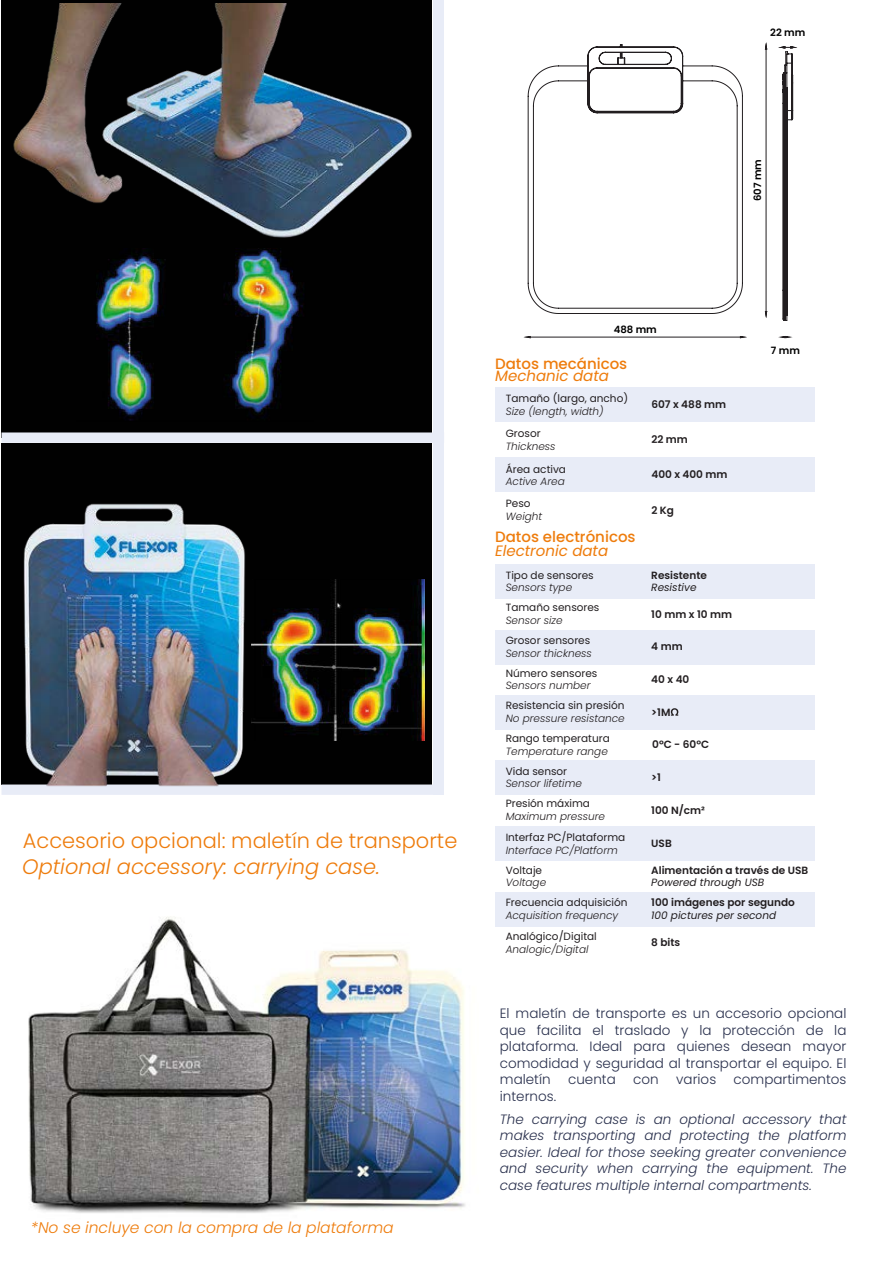
<style>
.page{position:relative;width:893px;height:1263px;background:#fff}
.page>*{position:absolute;margin:0;border:0;box-sizing:border-box;transform-origin:0 0}
.t1{font:300 21px "Poppins";color:#ee7c0c}
.t2{font:italic 300 21px "Poppins";color:#ee7c0c}
.t3{font:italic 300 15.45px "Poppins";color:#ee7c0c}
.t4{font:500 15px "Poppins";color:#ee7c0c}
.t5{font:italic 15px "Poppins";color:#ee7c0c}
.t6{font:300 13.5px/16.5px "Poppins";color:#29304d;text-align:justify}
.t7{font:italic 300 13.5px/16.5px "Poppins";color:#29304d;text-align:justify}
.t8{font:10.5px "Poppins";color:#221e20}
.t9{font:italic 300 10.5px "Poppins";color:#221e20}
.t10{font:600 10.5px "Poppins";color:#221e20}
.t11{font:italic 10.5px "Poppins";color:#221e20}
.t12{font:600 10.05px "Poppins";color:#000}
</style>
<div class="page">
<div style="left:2px;top:0;width:430px;height:437px;background:#010101"></div>
<div style="left:2px;top:444px;width:430px;height:341px;background:#010101"></div>
<img style="left:96px;top:248px;width:208px;height:173px">
<img style="left:253px;top:579px;width:172px;height:161px">
<div style="left:434px;top:0;width:10px;height:795px;background:#e8ecf7"></div>
<div style="left:1px;top:432px;width:443px;height:11px;background:#e8ecf7"></div>
<div style="left:1px;top:784px;width:433px;height:11px;background:#e8ecf7"></div>
<img style="left:15px;top:503px;width:238px;height:284px">
<img style="left:13px;top:3px;width:399px;height:235px">
<hr style="left:528px;top:337px;width:214px;height:1px;background:#221e20">
<svg style="left:764px;top:45px;width:4px;height:270px"></svg>
<svg style="left:527px;top:44px;width:216px;height:270px"></svg>
<svg style="left:781px;top:46px;width:13px;height:275px"></svg>
<svg style="left:778px;top:336px;width:15px;height:3px"></svg>
<div style="left:495px;top:388px;width:320px;height:34px;background:#e8ecf7"></div>
<div style="left:495px;top:458px;width:320px;height:34px;background:#e8ecf7"></div>
<div style="left:495px;top:564px;width:319px;height:35px;background:#e8ecf7"></div>
<div style="left:495px;top:630px;width:319px;height:34px;background:#e8ecf7"></div>
<div style="left:495px;top:695px;width:319px;height:34px;background:#e8ecf7"></div>
<div style="left:495px;top:761px;width:319px;height:34px;background:#e8ecf7"></div>
<div style="left:495px;top:827px;width:319px;height:34px;background:#e8ecf7"></div>
<div style="left:495px;top:892px;width:319px;height:34px;background:#e8ecf7"></div>
<svg style="left:671px;top:708px;width:7px;height:8px"></svg>
<img style="left:28px;top:917px;width:437px;height:296px">
<p class="t12" style="left:770px;top:27px;width:37px">22 mm</p>
<p class="t12" style="left:752px;top:201px;width:44px;rotate:-90deg">607 mm</p>
<h1 class="t1" style="left:23px;top:829px;width:436px">Accesorio opcional: maletín de transporte</h1>
<h1 class="t2" style="left:22px;top:855px;width:359px">Optional accessory: carrying case.</h1>
<h2 class="t3" style="left:31px;top:1218px;width:364px">*No se incluye con la compra de la plataforma</h2>
<p class="t12" style="left:614px;top:324px;width:45px">488 mm</p>
<h3 class="t4" style="left:495px;top:355px;width:134px">Datos mecánicos</h3>
<h3 class="t5" style="left:495px;top:367px;width:115px">Mechanic data</h3>
<p class="t8" style="left:506px;top:392px;width:124px">Tamaño (largo, ancho)</p>
<p class="t9" style="left:506px;top:405px;width:99px">Size (length, width)</p>
<p class="t8" style="left:506px;top:427px;width:36px">Grosor</p>
<p class="t9" style="left:506px;top:440px;width:51px">Thickness</p>
<p class="t8" style="left:506px;top:463px;width:62px">Área activa</p>
<p class="t9" style="left:506px;top:475px;width:61px">Active Area</p>
<p class="t8" style="left:506px;top:498px;width:26px">Peso</p>
<p class="t9" style="left:506px;top:510px;width:38px">Weight</p>
<h3 class="t4" style="left:495px;top:528px;width:142px">Datos electrónicos</h3>
<h3 class="t5" style="left:495px;top:542px;width:115px">Electronic data</h3>
<p class="t8" style="left:506px;top:569px;width:90px">Tipo de sensores</p>
<p class="t9" style="left:506px;top:582px;width:68px">Sensors type</p>
<p class="t8" style="left:506px;top:602px;width:95px">Tamaño sensores</p>
<p class="t9" style="left:506px;top:614px;width:59px">Sensor size</p>
<p class="t8" style="left:506px;top:634px;width:86px">Grosor sensores</p>
<p class="t9" style="left:506px;top:647px;width:88px">Sensor thickness</p>
<p class="t8" style="left:506px;top:667px;width:93px">Número sensores</p>
<p class="t9" style="left:506px;top:680px;width:86px">Sensors number</p>
<p class="t8" style="left:506px;top:700px;width:120px">Resistencia sin presión</p>
<p class="t9" style="left:506px;top:712px;width:121px">No pressure resistance</p>
<p class="t8" style="left:506px;top:732px;width:106px">Rango temperatura</p>
<p class="t9" style="left:506px;top:745px;width:104px">Temperature range</p>
<p class="t8" style="left:506px;top:765px;width:63px">Vida sensor</p>
<p class="t9" style="left:506px;top:778px;width:78px">Sensor lifetime</p>
<p class="t8" style="left:506px;top:798px;width:86px">Presión máxima</p>
<p class="t9" style="left:506px;top:810px;width:101px">Maximum pressure</p>
<p class="t8" style="left:506px;top:831px;width:121px">Interfaz PC/Plataforma</p>
<p class="t9" style="left:506px;top:844px;width:114px">Interface PC/Platform</p>
<p class="t10" style="left:651px;top:398px;width:76px">607 x 488 mm</p>
<p class="t10" style="left:651px;top:433px;width:38px">22 mm</p>
<p class="t10" style="left:651px;top:469px;width:78px">400 x 400 mm</p>
<p class="t10" style="left:651px;top:504px;width:24px">2 Kg</p>
<p class="t10" style="left:651px;top:569px;width:57px">Resistente</p>
<p class="t11" style="left:651px;top:582px;width:47px">Resistive</p>
<p class="t10" style="left:651px;top:608px;width:82px">10 mm x 10 mm</p>
<p class="t10" style="left:651px;top:641px;width:33px">4 mm</p>
<p class="t10" style="left:651px;top:673px;width:40px">40 x 40</p>
<p class="t10" style="left:651px;top:706px;width:21px">&gt;1M</p>
<p class="t10" style="left:652px;top:738px;width:58px">0ºC - 60ºC</p>
<p class="t10" style="left:651px;top:771px;width:11px">&gt;1</p>
<p class="t10" style="left:651px;top:804px;width:55px">100 N/cm²</p>
<p class="t10" style="left:651px;top:837px;width:22px">USB</p>
<p class="t12" style="left:771px;top:344px;width:31px">7 mm</p>
<p class="t8" style="left:506px;top:864px;width:38px">Voltaje</p>
<p class="t9" style="left:506px;top:876px;width:42px">Voltage</p>
<p class="t8" style="left:506px;top:897px;width:123px">Frecuencia adquisición</p>
<p class="t9" style="left:506px;top:909px;width:114px">Acquisition frequency</p>
<p class="t8" style="left:506px;top:930px;width:93px">Analógico/Digital</p>
<p class="t9" style="left:506px;top:943px;width:84px">Analogic/Digital</p>
<p class="t10" style="left:651px;top:864px;width:158px">Alimentación a través de USB</p>
<p class="t11" style="left:651px;top:876px;width:115px">Powered through USB</p>
<p class="t10" style="left:651px;top:897px;width:145px">100 imágenes por segundo</p>
<p class="t11" style="left:651px;top:909px;width:126px">100 pictures per second</p>
<p class="t10" style="left:651px;top:936px;width:31px">8 bits</p>
<p class="t6" style="left:500px;top:1005px;width:348px">El maletín de transporte es un accesorio opcional que facilita el traslado y la protección de la plataforma. Ideal para quienes desean mayor comodidad y seguridad al transportar el equipo. El maletín</p>
<p class="t6" style="left:568px;top:1071px;width:49px">cuenta</p>
<p class="t6" style="left:633px;top:1071px;width:27px">con</p>
<p class="t6" style="left:676px;top:1071px;width:42px">varios</p>
<p class="t6" style="left:734px;top:1071px;width:114px">compartimentos</p>
<p class="t6" style="left:500px;top:1088px;width:58px">internos.</p>
<p class="t7" style="left:500px;top:1111px;width:348px">The carrying case is an optional accessory that makes transporting and protecting the platform easier. Ideal for those seeking greater convenience and security when carrying the equipment. The case features multiple internal compartments.</p>
</div>
